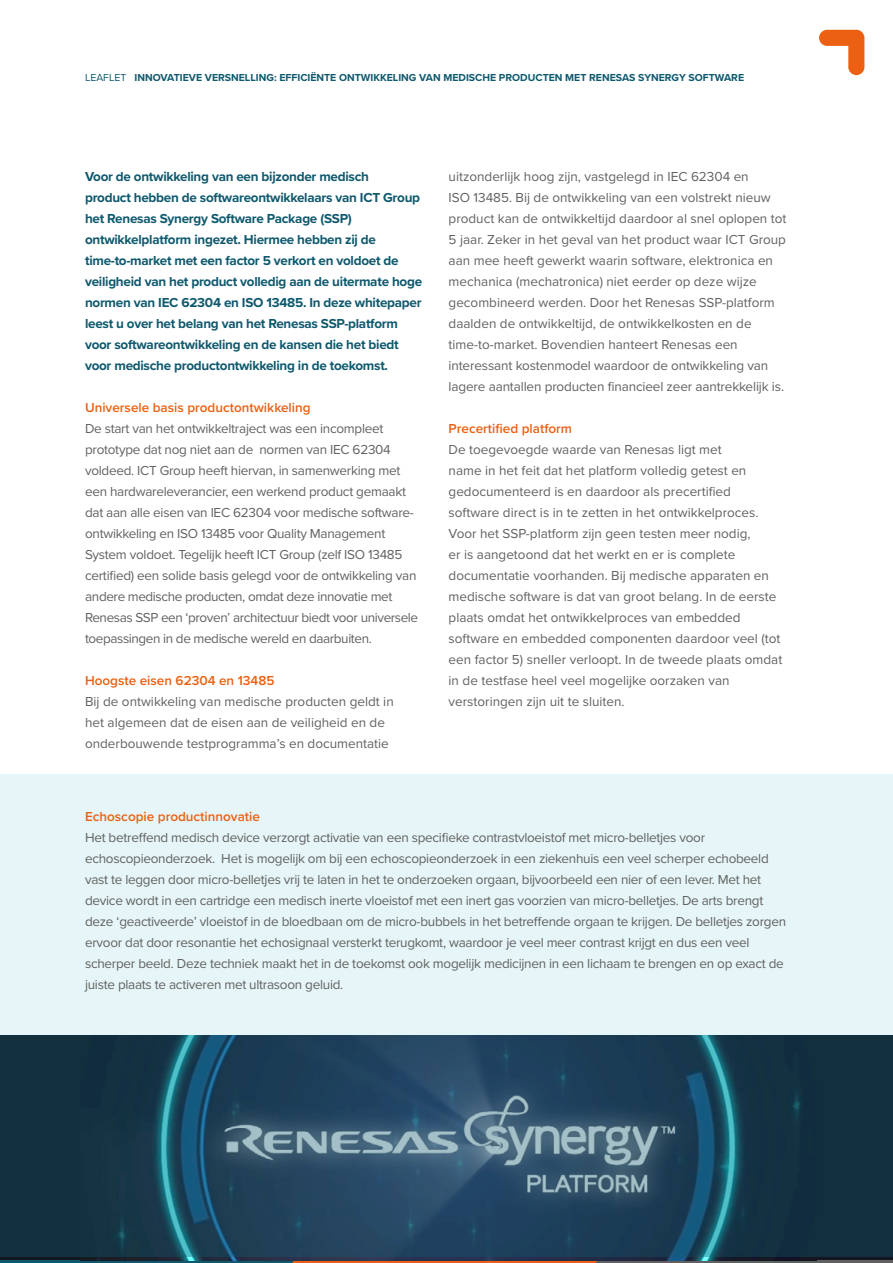
<style>
.page{position:relative;width:893px;height:1263px;background:#fff}
.page>*{position:absolute;margin:0;border:0;box-sizing:border-box;transform-origin:0 0}
.t1{font:13.5px/21px "Proxima Nova";letter-spacing:-.02em;color:#616160}
.t2{font:13.5px/21px "Proxima Nova";color:#616160}
.t3{font:700 13.5px/21px "Proxima Nova";letter-spacing:-.02em;color:#0f596e}
.t4{font:600 13.5px "Proxima Nova";color:#eb6012}
.t5{font:700 10.5px "Proxima Nova";color:#0f596e}
.s1{font-weight:400}
</style>
<div class="page">
<svg style="left:819px;top:30px;width:45px;height:45px"></svg>
<svg style="left:0;top:1260px;width:292px;height:3px"></svg>
<svg style="left:292px;top:1260px;width:601px;height:3px;background:#7d523f"></svg>
<div style="left:0;top:774px;width:893px;height:261px;background:#e6f5f7"></div>
<svg style="left:0;top:1035px;width:893px;height:222px;background:#22455a"></svg>
<p class="t5" style="left:85px;top:70px;width:661px"><span class="s1">LEAFLET</span> INNOVATIEVE VERSNELLING: EFFICIËNTE ONTWIKKELING VAN MEDISCHE PRODUCTEN MET RENESAS SYNERGY SOFTWARE</p>
<p class="t3" style="left:85px;top:165px;width:339px">Voor de ontwikkeling van een bijzonder medisch<br>product hebben de softwareontwikkelaars van ICT Group het Renesas Synergy Software Package (SSP) ontwikkelplatform ingezet. Hiermee hebben zij de time-to-market met een factor 5 verkort en voldoet de veiligheid van het product volledig aan de uitermate hoge normen van IEC 62304 en ISO 13485. In deze whitepaper leest u over het belang van het Renesas SSP-platform voor softwareontwikkeling en de kansen die het biedt voor medische productontwikkeling in de toekomst.</p>
<p class="t4" style="left:85px;top:397px;width:227px">Universele basis productontwikkeling</p>
<p class="t1" style="left:85px;top:417px;width:335px">De start van het ontwikkeltraject was een incompleet prototype dat nog niet aan de normen van IEC 62304 voldeed. ICT Group heeft hiervan, in samenwerking met een hardwareleverancier, een werkend product gemaakt dat aan alle eisen van IEC 62304 voor medische software&shy;ontwikkeling en ISO 13485 voor Quality Management System voldoet. Tegelijk heeft ICT Group (zelf ISO 13485 certified) een solide basis gelegd voor de ontwikkeling van andere medische producten, omdat deze innovatie met Renesas SSP een ‘proven’ architectuur biedt voor universele toepassingen in de medische wereld en daarbuiten.</p>
<p class="t4" style="left:85px;top:670px;width:191px">Hoogste eisen 62304 en 13485</p>
<p class="t2" style="left:85px;top:690px;width:310px">Bij de ontwikkeling van medische producten geldt in het algemeen dat de eisen aan de veiligheid en de onderbouwende testprogramma’s en documentatie</p>
<p class="t2" style="left:449px;top:165px;width:339px">uitzonderlijk hoog zijn, vastgelegd in IEC 62304 en<br>ISO 13485. Bij de ontwikkeling van een volstrekt nieuw product kan de ontwikkeltijd daardoor al snel oplopen tot 5 jaar. Zeker in het geval van het product waar ICT Group aan mee heeft gewerkt waarin software, elektronica en mechanica (mechatronica) niet eerder op deze wijze gecombineerd werden. Door het Renesas SSP-platform daalden de ontwikkeltijd, de ontwikkelkosten en de time-to-market. Bovendien hanteert Renesas een interessant kostenmodel waardoor de ontwikkeling van lagere aantallen producten financieel zeer aantrekkelijk is.</p>
<p class="t4" style="left:449px;top:418px;width:125px">Precertified platform</p>
<p class="t2" style="left:449px;top:438px;width:335px">De toegevoegde waarde van Renesas ligt met<br>name in het feit dat het platform volledig getest en gedocumenteerd is en daardoor als precertified software direct is in te zetten in het ontwikkelproces.<br>Voor het SSP-platform zijn geen testen meer nodig,<br>er is aangetoond dat het werkt en er is complete documentatie voorhanden. Bij medische apparaten en medische software is dat van groot belang. In de eerste plaats omdat het ontwikkelproces van embedded software en embedded componenten daardoor veel (tot een factor 5) sneller verloopt. In de tweede plaats omdat in de testfase heel veel mogelijke oorzaken van verstoringen zijn uit te sluiten.</p>
<p class="t4" style="left:85px;top:806px;width:176px">Echoscopie productinnovatie</p>
<p class="t1" style="left:85px;top:826px;width:703px">Het betreffend medisch device verzorgt activatie van een specifieke contrastvloeistof met micro-belletjes voor echoscopieonderzoek. Het is mogelijk om bij een echoscopieonderzoek in een ziekenhuis een veel scherper echobeeld vast te leggen door micro-belletjes vrij te laten in het te onderzoeken orgaan, bijvoorbeeld een nier of een lever. Met het device wordt in een cartridge een medisch inerte vloeistof met een inert gas voorzien van micro-belletjes. De arts brengt deze ‘geactiveerde’ vloeistof in de bloedbaan om de micro-bubbels in het betreffende orgaan te krijgen. De belletjes zorgen ervoor dat door resonantie het echosignaal versterkt terugkomt, waardoor je veel meer contrast krijgt en dus een veel scherper beeld. Deze techniek maakt het in de toekomst ook mogelijk medicijnen in een lichaam te brengen en op exact de juiste plaats te activeren met ultrasoon geluid.</p>
</div>
